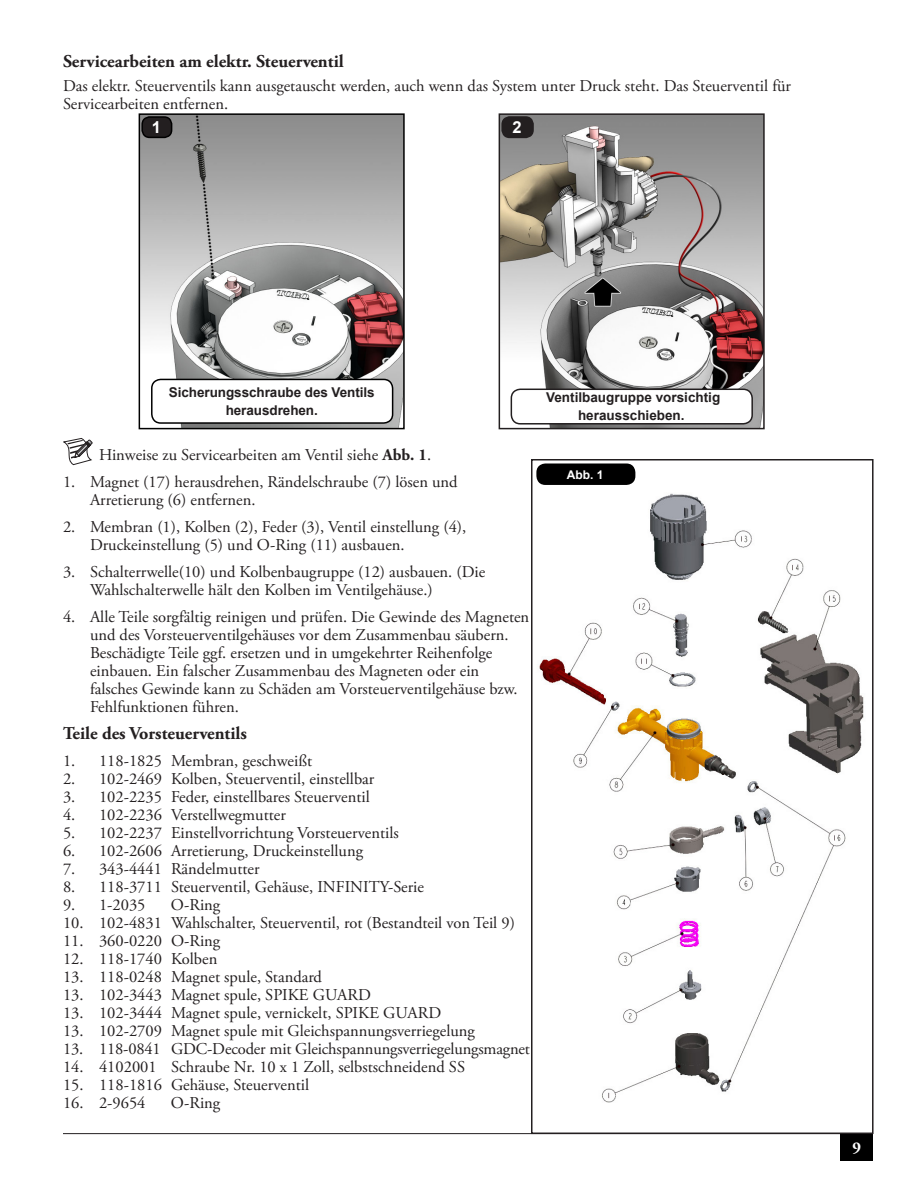
<style>
.page{position:relative;width:918px;height:1188px;background:#fff}
.page>*{position:absolute;margin:0;border:0;box-sizing:border-box;transform-origin:0 0}
.Section_Header{font:700 18px "Adobe Garamond Pro";color:#231f20}
.t1{font:16.5px/18px "Adobe Garamond Pro";color:#231f20}
.t2{font:700 16.5px "Arial";color:#fff}
.t3{font:700 16.5px "Adobe Garamond Pro";color:#fff}
.t4{font:700 13.5px/18px "Arial";letter-spacing:-.005em;color:#231f20;text-align:center}
.Figure_text{font:700 12px "Arial";color:#fff}
.s1{font-weight:700}
</style>
<div class="page">
<hr style="left:63px;top:1133px;width:810px;height:1px;background:#231f20">
<div style="left:840px;top:1133px;width:33px;height:28px;background:#000"></div>
<svg style="left:63px;top:438px;width:30px;height:27px"></svg>
<img style="left:142px;top:116px;width:260px;height:310px">
<div style="left:139px;top:113px;width:266px;height:316px;border:2px solid #000"></div>
<div style="left:142px;top:117px;width:30px;height:20px;background:#231f20;border-radius:8px"></div>
<div style="left:141px;top:116px;width:31px;height:22px;border:2px solid #000;border-radius:8px"></div>
<div style="left:152px;top:379px;width:241px;height:44px;background:#fff;border-radius:9px"></div>
<div style="left:151px;top:379px;width:242px;height:45px;border:2px solid #000;border-radius:9px"></div>
<img style="left:502px;top:116px;width:260px;height:310px">
<div style="left:499px;top:113px;width:266px;height:316px;border:2px solid #231f20"></div>
<div style="left:502px;top:117px;width:31px;height:20px;background:#231f20;border-radius:8px"></div>
<div style="left:501px;top:116px;width:33px;height:22px;border:2px solid #231f20;border-radius:8px"></div>
<div style="left:511px;top:389px;width:241px;height:35px;background:#fff;border-radius:9px"></div>
<div style="left:511px;top:389px;width:242px;height:36px;border:2px solid #231f20;border-radius:9px"></div>
<img style="left:538px;top:480px;width:326px;height:623px">
<div style="left:531px;top:459px;width:343px;height:675px;border:2px solid #231f20"></div>
<div style="left:536px;top:464px;width:99px;height:21px;background:#000;border-radius:9px"></div>
<p class="Section_Header" style="left:63px;top:51px;width:282px">Servicearbeiten am elektr. Steuerventil</p>
<p class="t1" style="left:63px;top:77px;width:730px">Das elektr. Steuerventils kann ausgetauscht werden, auch wenn das System unter Druck steht. Das Steuerventil für<br>Servicearbeiten entfernen.</p>
<p class="t2" style="left:152px;top:116px;width:11px">1</p>
<p class="t2" style="left:513px;top:116px;width:11px">2</p>
<p class="t4" style="left:169px;top:384px;width:207px">Sicherungsschraube des Ventils herausdrehen.</p>
<p class="t1" style="left:99px;top:446px;width:334px">Hinweise zu Servicearbeiten am Ventil siehe <span class="s1">Abb. 1</span>.</p>
<p class="t1" style="left:90px;top:473px;width:369px;text-indent:-27px">1. Magnet (17) herausdrehen, Rändelschraube (7) lösen und<br>Arretierung (6) entfernen.</p>
<p class="t1" style="left:90px;top:518px;width:378px;text-indent:-27px">2. Membran (1), Kolben (2), Feder (3), Ventil einstellung (4),<br>Druckeinstellung (5) und O-Ring (11) ausbauen.</p>
<p class="t1" style="left:90px;top:563px;width:397px;text-indent:-27px">3. Schalterrwelle(10) und Kolbenbaugruppe (12) ausbauen. (Die<br>Wahlschalterwelle hält den Kolben im Ventilgehäuse.)</p>
<p class="t1" style="left:90px;top:608px;width:441px;text-indent:-27px">4. Alle Teile sorgfältig reinigen und prüfen. Die Gewinde des Magneten und des Vorsteuerventilgehäuses vor dem Zusammenbau säubern.<br>Beschädigte Teile ggf. ersetzen und in umgekehrter Reihenfolge einbauen. Ein falscher Zusammenbau des Magneten oder ein falsches Gewinde kann zu Schäden am Vorsteuerventilgehäuse bzw.<br>Fehlfunktionen führen.</p>
<p class="Section_Header" style="left:63px;top:723px;width:185px">Teile des Vorsteuerventils</p>
<p class="t1" style="left:63px;top:752px;width:251px">1. 118-1825 Membran, geschweißt</p>
<p class="t1" style="left:63px;top:770px;width:313px">2. 102-2469 Kolben, Steuerventil, einstellbar</p>
<p class="t1" style="left:63px;top:788px;width:308px">3. 102-2235 Feder, einstellbares Steuerventil</p>
<p class="t1" style="left:63px;top:806px;width:224px">4. 102-2236 Verstellwegmutter</p>
<p class="t1" style="left:63px;top:824px;width:337px">5. 102-2237 Einstellvorrichtung Vorsteuerventils</p>
<p class="t1" style="left:63px;top:842px;width:302px">6. 102-2606 Arretierung, Druckeinstellung</p>
<p class="t1" style="left:63px;top:860px;width:198px">7. 343-4441 Rändelmutter</p>
<p class="t1" style="left:63px;top:878px;width:363px">8. 118-3711 Steuerventil, Gehäuse, INFINITY-Serie</p>
<p class="t1" style="left:63px;top:896px;width:84px">9. 1-2035</p>
<p class="t1" style="left:171px;top:896px;width:51px">O-Ring</p>
<p class="t1" style="left:63px;top:914px;width:453px">10. 102-4831 Wahlschalter, Steuerventil, rot (Bestandteil von Teil 9)</p>
<p class="t1" style="left:63px;top:932px;width:159px">11. 360-0220 O-Ring</p>
<p class="t1" style="left:63px;top:950px;width:156px">12. 118-1740 Kolben</p>
<p class="t1" style="left:63px;top:968px;width:261px">13. 118-0248 Magnet spule, Standard</p>
<p class="t1" style="left:63px;top:986px;width:309px">13. 102-3443 Magnet spule, SPIKE GUARD</p>
<p class="t1" style="left:63px;top:1004px;width:380px">13. 102-3444 Magnet spule, vernickelt, SPIKE GUARD</p>
<p class="t1" style="left:63px;top:1022px;width:413px">13. 102-2709 Magnet spule mit Gleichspannungsverriegelung</p>
<p class="t1" style="left:63px;top:1040px;width:469px">13. 118-0841 GDC-Decoder mit Gleichspannungsverriegelungsmagnet</p>
<p class="t1" style="left:63px;top:1058px;width:404px">14. 4102001 Schraube Nr. 10 x 1 Zoll, selbstschneidend SS</p>
<p class="t1" style="left:63px;top:1076px;width:248px">15. 118-1816 Gehäuse, Steuerventil</p>
<p class="t1" style="left:63px;top:1094px;width:84px">16. 2-9654</p>
<p class="t1" style="left:171px;top:1094px;width:51px">O-Ring</p>
<p class="t4" style="left:546px;top:389px;width:176px">Ventilbaugruppe vorsichtig herausschieben.</p>
<p class="Figure_text" style="left:567px;top:466px;width:38px">Abb. 1</p>
<p class="t3" style="left:852px;top:1138px;width:10px">9</p>
</div>
